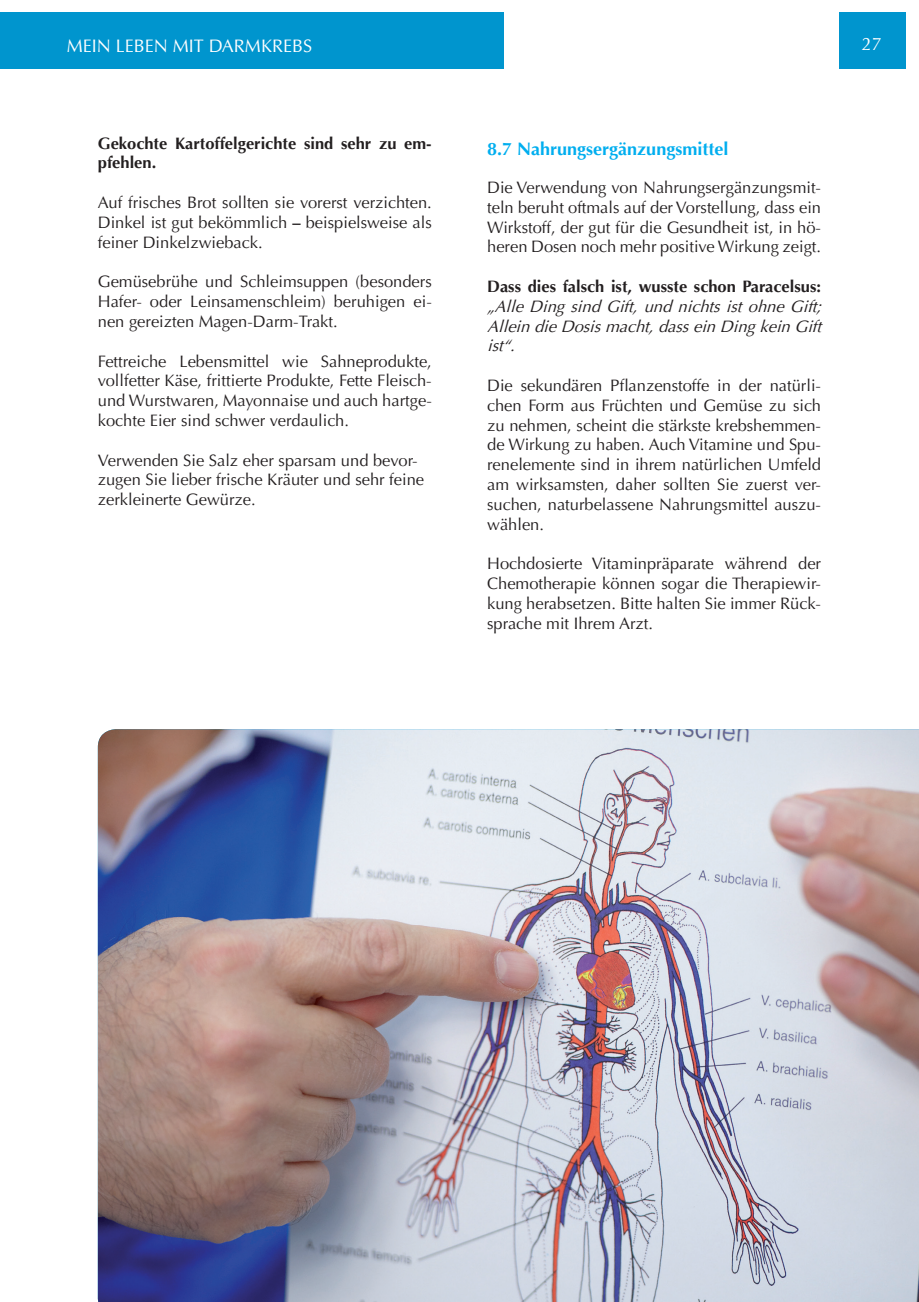
<style>
.page{position:relative;width:919px;height:1302px;background:#fff}
.page>*{position:absolute;margin:0;border:0;box-sizing:border-box;transform-origin:0 0}
.t1{font:700 18px "Optima LT";color:#00aeef}
.t2{font:18px "Optima LT";color:#fff}
.t3{font:16.5px/19.8px "Optima LT";color:#231f20;text-align:justify}
.t4{font:italic 16.5px/19.8px "Optima LT";color:#231f20}
.t5{font:700 16.5px/19.8px "Optima LT";color:#231f20}
.s1{font-weight:700}
.s2{font-weight:700;font-style:normal}
</style>
<div class="page">
<div style="left:13px;top:13px;width:491px;height:56px;background:#0095ce"></div>
<img style="left:98px;top:729px;width:820px;height:572px">
<div style="left:0;top:13px;width:13px;height:56px;background:#0095ce"></div>
<div style="left:839px;top:13px;width:67px;height:56px;background:#0095ce"></div>
<p class="t2" style="left:67px;top:36px;width:247px">MEIN LEBEN MIT DARMKREBS</p>
<p class="t5" style="left:98px;top:133px;width:335px">Gekochte Kartoffelgerichte sind sehr zu em&shy;pfehlen.</p>
<p class="t3" style="left:98px;top:193px;width:335px">Auf frisches Brot sollten sie vorerst verzichten.<br>Dinkel ist gut bekömmlich <span class="s1">–</span> beispielsweise als feiner Dinkelzwieback.</p>
<p class="t3" style="left:98px;top:272px;width:335px">Gemüsebrühe und Schleimsuppen (besonders Hafer- oder Leinsamenschleim) beruhigen ei&shy;nen gereizten Magen-Darm-Trakt.</p>
<p class="t3" style="left:98px;top:351px;width:335px">Fettreiche Lebensmittel wie Sahneprodukte, vollfetter Käse, frittierte Produkte, Fette Fleisch&shy;und Wurstwaren, Mayonnaise und auch hartge&shy;kochte Eier sind schwer verdaulich.</p>
<p class="t3" style="left:98px;top:450px;width:328px;text-align:left">Verwenden Sie Salz eher sparsam und bevor&shy;zugen Sie lieber frische Kräuter und sehr feine zerkleinerte Gewürze.</p>
<p class="t1" style="left:487px;top:138px;width:243px">8.7 Nahrungsergänzungsmittel</p>
<p class="t3" style="left:487px;top:178px;width:335px">Die Verwendung von Nahrungsergänzungsmit&shy;teln beruht oftmals auf der Vorstellung, dass ein Wirkstoff, der gut für die Gesundheit ist, in hö&shy;heren Dosen noch mehr positive Wirkung zeigt.</p>
<p class="t4" style="left:487px;top:277px;width:341px"><span class="s2">Dass dies falsch ist, wusste schon Paracelsus: </span>„Alle Ding sind Gift, und nichts ist ohne Gift; AlleindieDosismacht,dasseinDingkeinGift ist“.</p>
<p class="t3" style="left:487px;top:376px;width:335px">Die sekundären Pflanzenstoffe in der natürli&shy;chen Form aus Früchten und Gemüse zu sich zu nehmen, scheint die stärkste krebshemmen&shy;de Wirkung zu haben. Auch Vitamine und Spu&shy;renelemente sind in ihrem natürlichen Umfeld am wirksamsten, daher sollten Sie zuerst ver&shy;suchen, naturbelassene Nahrungsmittel auszu&shy;wählen.</p>
<p class="t3" style="left:487px;top:554px;width:335px">Hochdosierte Vitaminpräparate während der Chemotherapie können sogar die Therapiewir&shy;kung herabsetzen. Bitte halten Sie immer Rück&shy;sprache mit Ihrem Arzt.</p>
<p class="t2" style="left:861px;top:33px;width:22px">27</p>
</div>
